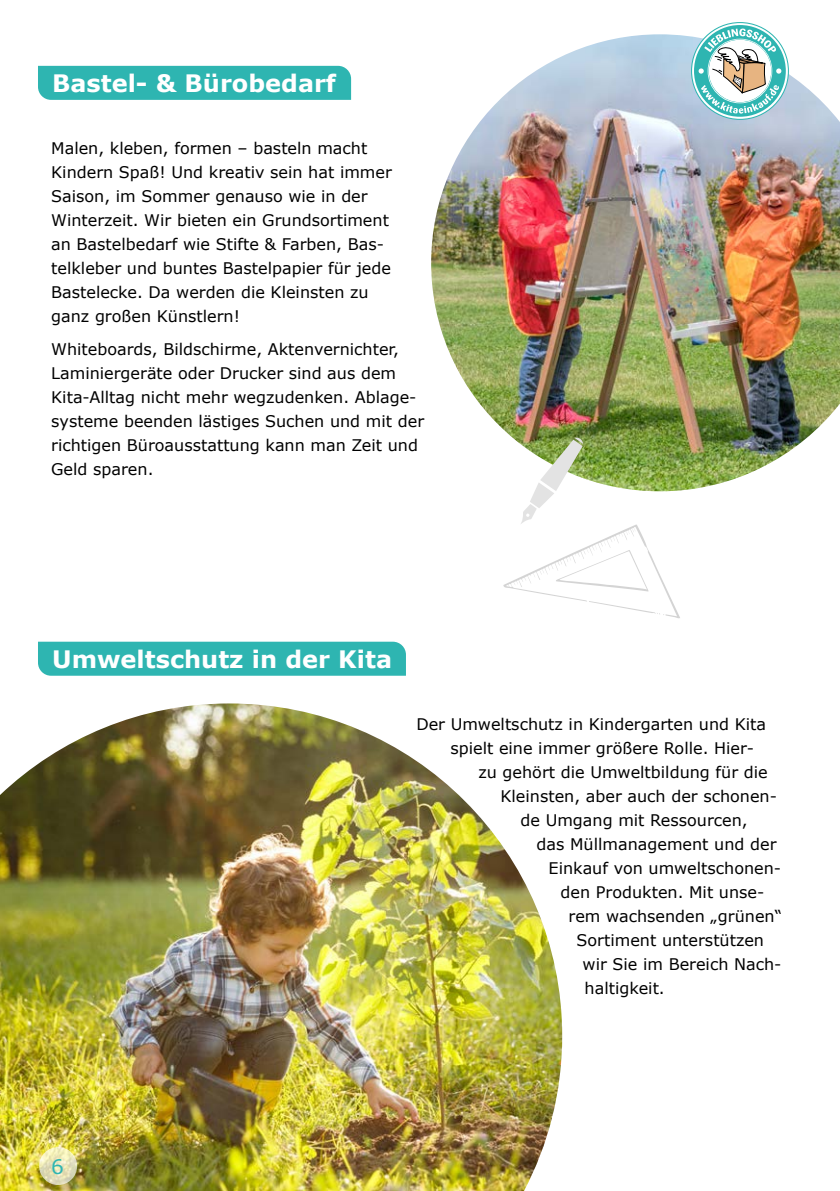
<style>
.page{position:relative;width:840px;height:1191px;background:#fff}
.page>*{position:absolute;margin:0;border:0;box-sizing:border-box;transform-origin:0 0}
.t1{font:700 24px "Verdana";color:#fff}
.t2{font:20px "Verdana";color:#2eb5b1}
.t3{font:16px/24px "Verdana";color:#000}
</style>
<div class="page">
<img style="left:0;top:703px;width:562px;height:488px">
<img style="left:431px;top:34px;width:408px;height:457px">
<div style="left:38px;top:66px;width:313px;height:34px;background:#2eb5b1"></div>
<div style="left:38px;top:641px;width:368px;height:34px;background:#2eb5b1"></div>
<svg style="left:503px;top:437px;width:176px;height:181px"></svg>
<svg style="left:39px;top:1147px;width:38px;height:38px"></svg>
<svg style="left:690px;top:22px;width:98px;height:98px"></svg>
<svg style="left:691px;top:23px;width:96px;height:96px"></svg>
<svg style="left:693px;top:25px;width:92px;height:92px"></svg>
<svg style="left:698px;top:28px;width:83px;height:86px"></svg>
<h1 class="t1" style="left:52px;top:68px;width:285px">Bastel- &amp; Bürobedarf</h1>
<p class="t3" style="left:51px;top:136px;width:342px">Malen, kleben, formen – basteln macht Kindern Spaß! Und kreativ sein hat immer Saison, im Sommer genauso wie in der Winterzeit. Wir bieten ein Grundsortiment an Bastelbedarf wie Stifte &amp; Farben, Bas&shy;telkleber und buntes Bastelpapier für jede Bastelecke. Da werden die Kleinsten zu ganz großen Künstlern!</p>
<p class="t3" style="left:51px;top:337px;width:374px">Whiteboards, Bildschirme, Aktenvernichter, Laminiergeräte oder Drucker sind aus dem Kita-Alltag nicht mehr wegzudenken. Ablage&shy;systeme beenden lästiges Suchen und mit der richtigen Büroausstattung kann man Zeit und Geld sparen.</p>
<h1 class="t1" style="left:52px;top:643px;width:341px">Umweltschutz in der Kita</h1>
<p class="t3" style="left:416px;top:712px;width:351px">Der Umweltschutz in Kindergarten und Kita</p>
<p class="t3" style="left:450px;top:736px;width:305px">spielt eine immer größere Rolle. Hier-</p>
<p class="t3" style="left:478px;top:760px;width:290px">zu gehört die Umweltbildung für die</p>
<p class="t3" style="left:500px;top:784px;width:278px">Kleinsten, aber auch der schonen-</p>
<p class="t3" style="left:520px;top:808px;width:229px">de Umgang mit Ressourcen,</p>
<p class="t3" style="left:536px;top:832px;width:241px">das Müllmanagement und der</p>
<p class="t3" style="left:548px;top:856px;width:234px">Einkauf von umweltschonen-</p>
<p class="t3" style="left:560px;top:880px;width:205px">den Produkten. Mit unse-</p>
<p class="t3" style="left:568px;top:904px;width:215px">rem wachsenden „grünen“</p>
<p class="t3" style="left:576px;top:928px;width:189px">Sortiment unterstützen</p>
<p class="t3" style="left:582px;top:952px;width:200px">wir Sie im Bereich Nach-</p>
<p class="t3" style="left:584px;top:976px;width:82px">haltigkeit.</p>
<p class="t2" style="left:51px;top:1153px;width:14px">6</p>
</div>
